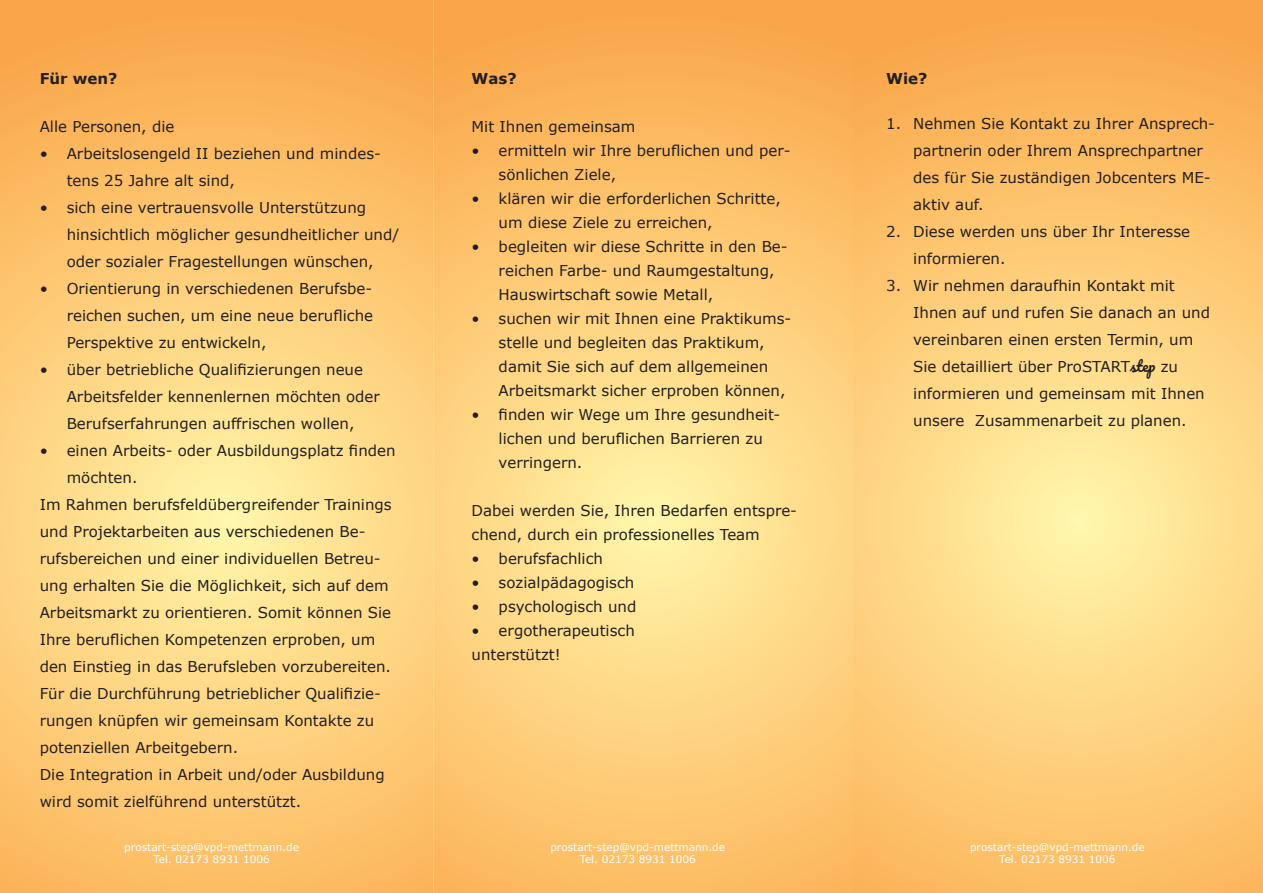
<style>
.page{position:relative;width:1263px;height:893px;background:#fff}
.page>*{position:absolute;margin:0;border:0;box-sizing:border-box;transform-origin:0 0}
.t1{font:15px/27px "Verdana";color:#231f20}
.t2{font:700 15px "Verdana";color:#231f20}
.t3{font:10.5px "Verdana";color:#fff}
.s1{font-family:"Pacifico"}
</style>
<div class="page">
<img style="left:434px;top:0;width:829px;height:893px">
<img style="left:0;top:0;width:434px;height:893px">
<p class="t2" style="left:40px;top:68px;width:79px">Für wen?</p>
<p class="t1" style="left:40px;top:113px;width:136px">Alle Personen, die</p>
<p class="t1" style="left:67px;top:140px;width:316px;text-indent:-27px">• Arbeitslosengeld II beziehen und mindes&shy;tens 25 Jahre alt sind,</p>
<p class="t1" style="left:67px;top:194px;width:334px;text-indent:-27px">• sich eine vertrauensvolle Unterstützung hinsichtlich möglicher gesundheitlicher und/ oder sozialer Fragestellungen wünschen,</p>
<p class="t1" style="left:67px;top:275px;width:308px;text-align:justify;text-indent:-27px">• Orientierung in verschiedenen Berufsbe&shy;reichen suchen, um eine neue berufliche Perspektive zu entwickeln,</p>
<p class="t1" style="left:67px;top:356px;width:315px;text-indent:-27px">• über betriebliche Qualifizierungen neue<br>Arbeitsfelder kennenlernen möchten oder<br>Berufserfahrungen auffrischen wollen,</p>
<p class="t1" style="left:67px;top:437px;width:330px;text-indent:-27px">• einen Arbeits- oder Ausbildungsplatz finden möchten.</p>
<p class="t1" style="left:40px;top:491px;width:353px">Im Rahmen berufsfeldübergreifender Trainings und Projektarbeiten aus verschiedenen Be&shy;rufsbereichen und einer individuellen Betreu&shy;ung erhalten Sie die Möglichkeit, sich auf dem Arbeitsmarkt zu orientieren. Somit können Sie Ihre beruflichen Kompetenzen erproben, um den Einstieg in das Berufsleben vorzubereiten.</p>
<p class="t1" style="left:40px;top:680px;width:343px">Für die Durchführung betrieblicher Qualifizie&shy;rungen knüpfen wir gemeinsam Kontakte zu potenziellen Arbeitgebern.</p>
<p class="t1" style="left:40px;top:761px;width:346px">Die Integration in Arbeit und/oder Ausbildung wird somit zielführend unterstützt.</p>
<p class="t3" style="left:124px;top:840px;width:176px">prostart-step@vpd-mettmann.de</p>
<p class="t3" style="left:154px;top:852px;width:118px">Tel. 02173 8931 1006</p>
<p class="t2" style="left:472px;top:68px;width:47px">Was?</p>
<p class="t1" style="left:472px;top:113px;width:165px">Mit Ihnen gemeinsam</p>
<p class="t1" style="left:499px;top:138px;width:293px;line-height:24px;text-indent:-27px">• ermitteln wir Ihre beruflichen und per&shy;sönlichen Ziele,</p>
<p class="t1" style="left:499px;top:186px;width:284px;line-height:24px;text-indent:-27px">• klären wir die erforderlichen Schritte, um diese Ziele zu erreichen,</p>
<p class="t1" style="left:499px;top:234px;width:290px;line-height:24px;text-indent:-27px">• begleiten wir diese Schritte in den Be&shy;reichen Farbe- und Raumgestaltung,<br>Hauswirtschaft sowie Metall,</p>
<p class="t1" style="left:499px;top:306px;width:294px;line-height:24px;text-indent:-27px">• suchen wir mit Ihnen eine Praktikums&shy;stelle und begleiten das Praktikum, damit Sie sich auf dem allgemeinen Arbeitsmarkt sicher erproben können,</p>
<p class="t1" style="left:499px;top:402px;width:283px;line-height:24px;text-indent:-27px">• finden wir Wege um Ihre gesundheit&shy;lichen und beruflichen Barrieren zu verringern.</p>
<p class="t1" style="left:472px;top:498px;width:327px;line-height:24px">Dabei werden Sie, Ihren Bedarfen entspre&shy;chend, durch ein professionelles Team</p>
<p class="t1" style="left:472px;top:545px;width:133px">• berufsfachlich</p>
<p class="t1" style="left:472px;top:569px;width:164px">• sozialpädagogisch</p>
<p class="t1" style="left:472px;top:593px;width:166px">• psychologisch und</p>
<p class="t1" style="left:472px;top:617px;width:165px">• ergotherapeutisch</p>
<p class="t1" style="left:472px;top:641px;width:91px">unterstützt!</p>
<p class="t3" style="left:550px;top:840px;width:176px">prostart-step@vpd-mettmann.de</p>
<p class="t3" style="left:580px;top:852px;width:118px">Tel. 02173 8931 1006</p>
<p class="t2" style="left:886px;top:68px;width:43px">Wie?</p>
<p class="t1" style="left:913px;top:110px;width:303px;text-indent:-27px">1. Nehmen Sie Kontakt zu Ihrer Ansprech&shy;partnerin oder Ihrem Ansprechpartner des für Sie zuständigen Jobcenters ME&shy;aktiv auf.</p>
<p class="t1" style="left:913px;top:218px;width:278px;text-indent:-27px">2. Diese werden uns über Ihr Interesse informieren.</p>
<p class="t1" style="left:913px;top:272px;width:298px;text-indent:-27px">3. Wir nehmen daraufhin Kontakt mit Ihnen auf und rufen Sie danach an und vereinbaren einen ersten Termin, um Sie detailliert über ProSTART<span class="s1">step</span> zu informieren und gemeinsam mit Ihnen unsere Zusammenarbeit zu planen.</p>
<p class="t3" style="left:970px;top:840px;width:176px">prostart-step@vpd-mettmann.de</p>
<p class="t3" style="left:999px;top:852px;width:118px">Tel. 02173 8931 1006</p>
</div>
